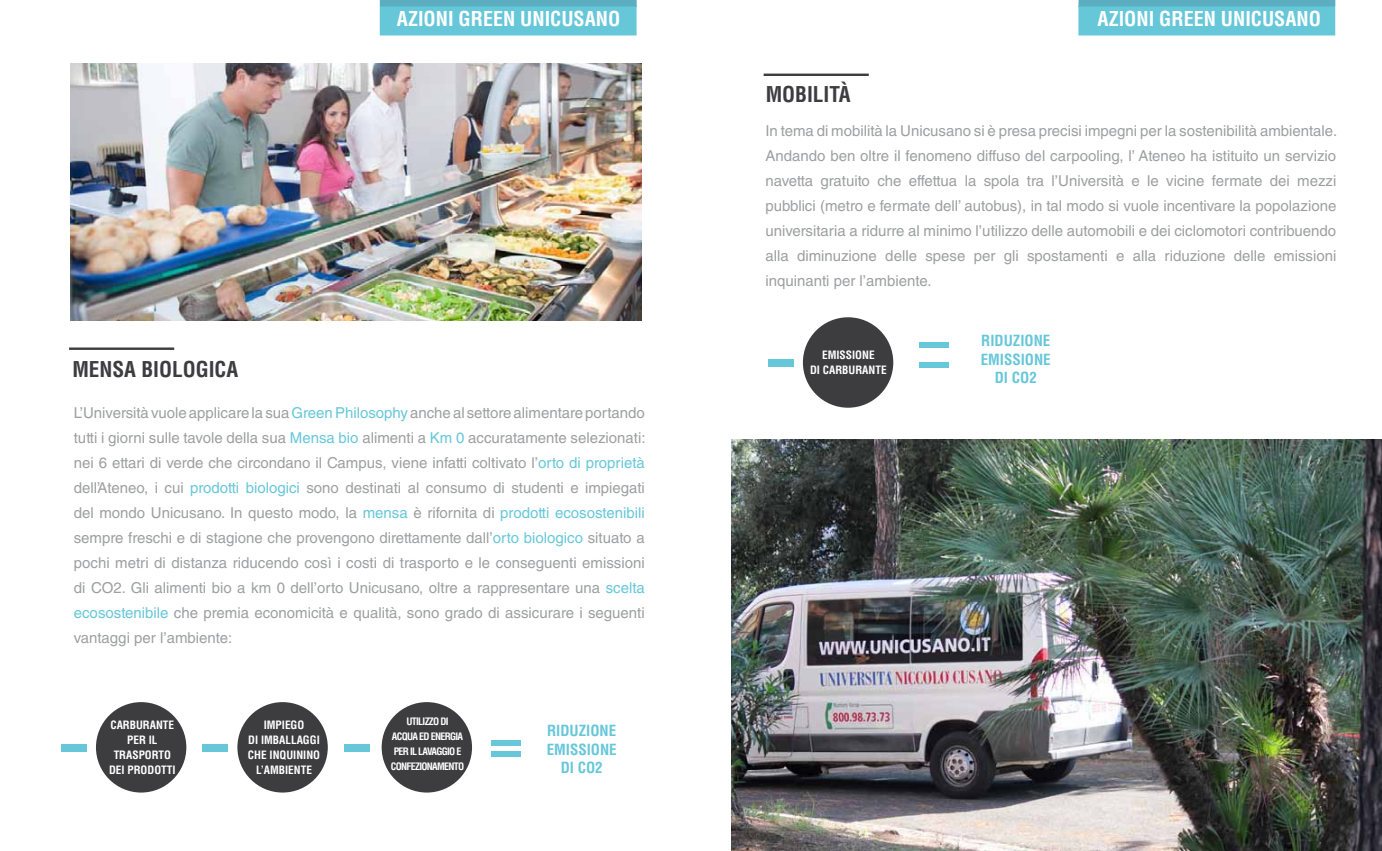
<style>
.page{position:relative;width:1382px;height:851px;background:#fff}
.page>*{position:absolute;margin:0;border:0;box-sizing:border-box;transform-origin:0 0}
.t1{font:700 condensed 21.25px "Helvetica LT Std";color:#3d3d40}
.t2{font:700 condensed 20px "Helvetica LT Std";color:#fff}
.t3{font:15px/25px "Helvetica LT Std";color:#9d9fa0;text-align:justify}
.t4{font:700 condensed 15px/18.8px "Helvetica LT Std";color:#66c7d9;text-align:center}
.t5{font:700 condensed 11.25px/15px "Helvetica LT Std";color:#fff;text-align:center}
.t6{font:700 condensed 10px/15px "Helvetica LT Std";letter-spacing:-.07em;color:#fff;text-align:center}
.s1{color:#66c7d9}
</style>
<div class="page">
<hr style="left:69px;top:347px;width:105px;height:3px;background:#3d3d40">
<div style="left:96px;top:702px;width:90px;height:90px;background:#3d3d40;border-radius:50%"></div>
<div style="left:382px;top:702px;width:90px;height:90px;background:#3d3d40;border-radius:50%"></div>
<div style="left:237px;top:702px;width:91px;height:90px;background:#3d3d40;border-radius:50%"></div>
<div style="left:61px;top:744px;width:26px;height:7px;background:#66c7d9"></div>
<div style="left:202px;top:744px;width:25px;height:7px;background:#66c7d9"></div>
<div style="left:344px;top:744px;width:26px;height:7px;background:#66c7d9"></div>
<div style="left:492px;top:740px;width:29px;height:5px;background:#66c7d9"></div>
<div style="left:492px;top:751px;width:29px;height:5px;background:#66c7d9"></div>
<img style="left:71px;top:64px;width:571px;height:257px">
<hr style="left:764px;top:74px;width:105px;height:2px;background:#3d3d40">
<div style="left:803px;top:317px;width:90px;height:90px;background:#3d3d40;border-radius:50%"></div>
<div style="left:768px;top:359px;width:26px;height:8px;background:#66c7d9"></div>
<div style="left:919px;top:343px;width:30px;height:5px;background:#66c7d9"></div>
<div style="left:919px;top:362px;width:30px;height:5px;background:#66c7d9"></div>
<img style="left:731px;top:439px;width:651px;height:411px">
<svg style="left:380px;top:0;width:257px;height:35px;background:#64c2d4"></svg>
<svg style="left:1078px;top:0;width:257px;height:35px;background:#64c2d4"></svg>
<h2 class="t2" style="left:397px;top:7px;width:225px">AZIONI GREEN UNICUSANO</h2>
<h2 class="t2" style="left:1098px;top:7px;width:225px">AZIONI GREEN UNICUSANO</h2>
<h1 class="t1" style="left:766px;top:80px;width:87px">MOBILITÀ</h1>
<h1 class="t1" style="left:72px;top:355px;width:167px">MENSA BIOLOGICA</h1>
<p class="t3" style="left:74px;top:400px;width:573px">L’Università vuole applicare la sua <span class="s1">Green Philosophy</span> anche al settore alimentare portando tutti i giorni sulle tavole della sua <span class="s1">Mensa bio</span> alimenti a <span class="s1">Km 0</span> accuratamente selezionati: nei 6 ettari di verde che circondano il Campus, viene infatti coltivato l’<span class="s1">orto di proprietà </span>dell’Ateneo, i cui <span class="s1">prodotti biologici</span> sono destinati al consumo di studenti e impiegati del mondo Unicusano. In questo modo, la <span class="s1">mensa</span> è rifornita di <span class="s1">prodotti ecosostenibili </span>sempre freschi e di stagione che provengono direttamente dall’<span class="s1">orto biologico</span> situato a pochi metri di distanza riducendo così i costi di trasporto e le conseguenti emissioni di CO2. Gli alimenti bio a km 0 dell’orto Unicusano, oltre a rappresentare una <span class="s1">scelta ecosostenibile</span> che premia economicità e qualità, sono grado di assicurare i seguenti vantaggi per l’ambiente:</p>
<p class="t5" style="left:109px;top:717px;width:68px">CARBURANTE<br>PER IL<br>TRASPORTO<br>DEI PRODOTTI</p>
<p class="t5" style="left:248px;top:717px;width:74px">IMPIEGO<br>DI IMBALLAGGI<br>CHE INQUININO<br>L’AMBIENTE</p>
<p class="t6" style="left:391px;top:713px;width:75px">UTILIZZO DI<br>ACQUA ED ENERGIA<br>PER IL LAVAGGIO E<br>CONFEZIONAMENTO</p>
<p class="t4" style="left:547px;top:720px;width:72px">RIDUZIONE<br>EMISSIONE<br>DI CO2</p>
<p class="t3" style="left:765px;top:118px;width:573px">In tema di mobilità la Unicusano si è presa precisi impegni per la sostenibilità ambientale.<br>Andando ben oltre il fenomeno diffuso del carpooling, l’ Ateneo ha istituito un servizio navetta gratuito che effettua la spola tra l’Università e le vicine fermate dei mezzi pubblici (metro e fermate dell’ autobus), in tal modo si vuole incentivare la popolazione universitaria a ridurre al minimo l’utilizzo delle automobili e dei ciclomotori contribuendo alla diminuzione delle spese per gli spostamenti e alla riduzione delle emissioni inquinanti per l’ambiente.</p>
<p class="t5" style="left:810px;top:347px;width:78px">EMISSIONE<br>DI CARBURANTE</p>
<p class="t4" style="left:981px;top:331px;width:72px">RIDUZIONE<br>EMISSIONE<br>DI CO2</p>
</div>
